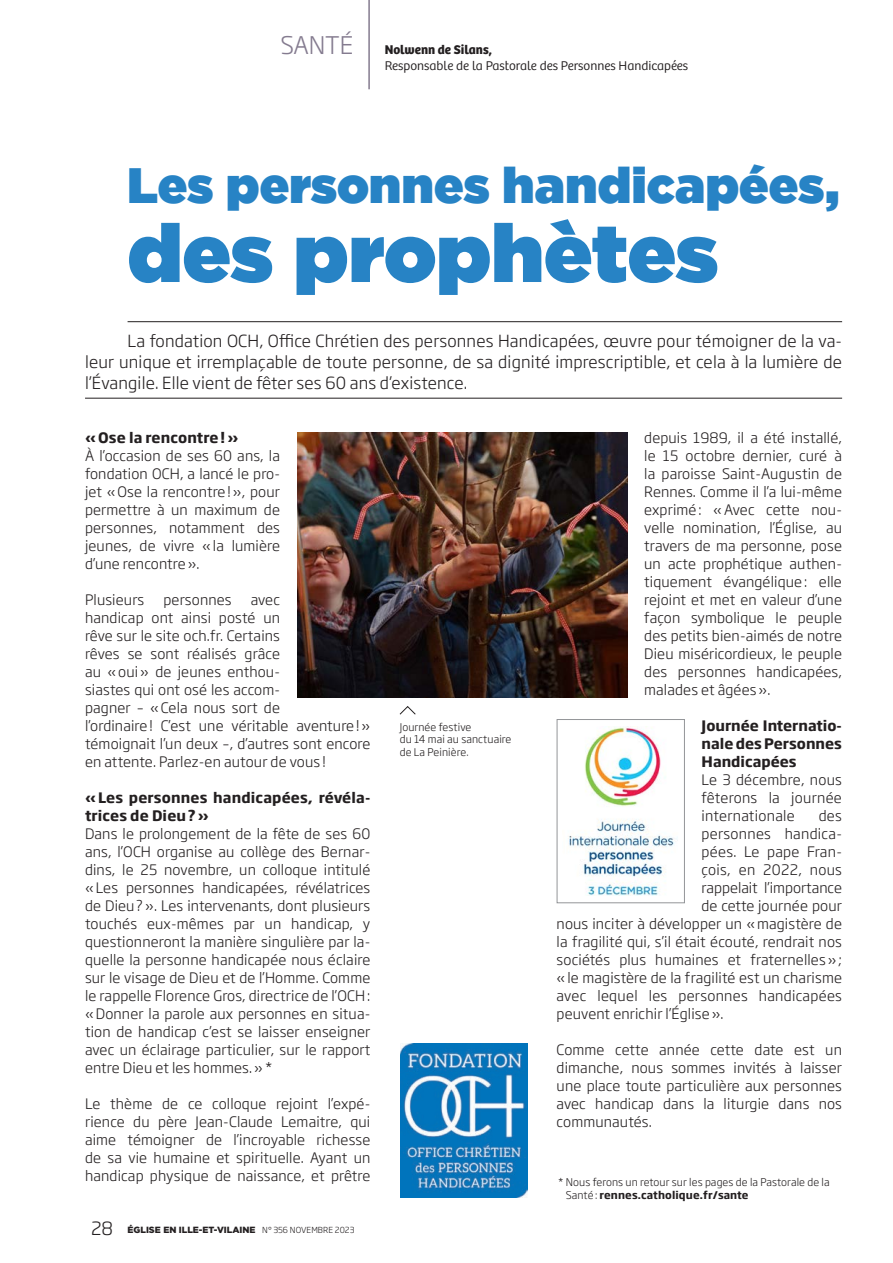
<style>
.page{position:relative;width:893px;height:1263px;background:#fff}
.page>*{position:absolute;margin:0;border:0;box-sizing:border-box;transform-origin:0 0}
.t1{font:900 81px "Gotham HTF";color:#2783c5}
.t2{font:900 49.5px "Gotham HTF";letter-spacing:.005em;color:#2783c5}
.t3{font:300 24px "Soho Gothic Pro";letter-spacing:-.005em;color:#847b8f}
.t4{font:300 16.5px/21px "Soho Gothic Pro";letter-spacing:.01em;color:#231f20;text-align:justify}
.t5{font:300 14.25px/18px "Soho Gothic Pro";letter-spacing:.01em;color:#231f20;text-align:justify}
.t6{font:700 14.25px/18px "Soho Gothic Pro";color:#231f20}
.t7{font:300 13.2px "Bree";color:#231f20}
.t8{font:700 13.2px "Bree";color:#231f20}
.t9{font:300 10.5px/12.6px "Soho Gothic Pro";letter-spacing:.01em;color:#231f20}
.t10{font:900 9px "Gotham";color:#231f20}
.s1{font-weight:700}
.s2{font-family:"Soho Gothic Pro";font-weight:300;font-size:18px}
.s3{font-family:"Soho Gothic Pro";font-weight:300;font-size:8.25px}
</style>
<div class="page">
<hr style="left:368px;top:0;width:2px;height:89px;background:#847b8f">
<img style="left:400px;top:1043px;width:127px;height:155px">
<hr style="left:128px;top:321px;width:714px;height:1px;background:#231f20">
<hr style="left:85px;top:398px;width:757px;height:1px;background:#231f20">
<img style="left:568px;top:727px;width:110px;height:168px">
<div style="left:557px;top:719px;width:128px;height:184px;border:1px solid #939598"></div>
<img style="left:297px;top:432px;width:330px;height:265px">
<svg style="left:399px;top:706px;width:17px;height:9px"></svg>
<p class="t3" style="left:280px;top:26px;width:74px">SANTÉ</p>
<p class="t8" style="left:385px;top:42px;width:109px">Nolwenn de Silans,</p>
<p class="t7" style="left:385px;top:58px;width:305px">Responsable de la Pastorale des Personnes Handicapées</p>
<p class="t2" style="left:128px;top:157px;width:713px">Les personnes handicapées,</p>
<p class="t1" style="left:128px;top:206px;width:592px">des prophètes</p>
<p class="t4" style="left:85px;top:330px;width:759px;text-indent:43px">La fondation OCH, Office Chrétien des personnes Handicapées, œuvre pour témoigner de la va&shy;leur unique et irremplaçable de toute personne, de sa dignité imprescriptible, et cela à la lumière de l’Évangile. Elle vient de fêter ses 60 ans d’existence.</p>
<p class="t5" style="left:644px;top:428px;width:199px">depuis 1989, il a été installé, le 15 octobre dernier, curé à la paroisse Saint-Augustin de Rennes. Comme il l’a lui-même exprimé : «Avec cette nou&shy;velle nomination, l’Église, au travers de ma personne, pose un acte prophétique authen&shy;tiquement évangélique : elle rejoint et met en valeur d’une façon symbolique le peuple des petits bien-aimés de notre Dieu miséricordieux, le peuple des personnes handicapées, malades et âgées».</p>
<p class="t6" style="left:702px;top:716px;width:142px;text-align:justify">Journée Internatio&shy;nale des Personnes Handicapées</p>
<p class="t5" style="left:702px;top:770px;width:142px">Le 3 décembre, nous fêterons la journée internationale</p>
<p class="t6" style="left:85px;top:428px;width:155px">«Ose la rencontre!»</p>
<p class="t5" style="left:85px;top:446px;width:196px">À l’occasion de ses 60 ans, la fondation OCH, a lancé le pro&shy;jet «Ose la rencontre !», pour permettre à un maximum de personnes, notamment des jeunes, de vivre «la lumière d’une rencontre».</p>
<p class="t5" style="left:85px;top:590px;width:61px">Plusieurs</p>
<p class="t5" style="left:163px;top:590px;width:70px">personnes</p>
<p class="t5" style="left:85px;top:590px;width:287px;text-align:left;text-indent:166px">avec<br>handicap ont ainsi posté un<br>rêve sur le site och.fr. Certains<br>rêves se sont réalisés grâce<br>au «oui» de jeunes enthou-<br>siastes qui ont osé les accom-<br>pagner – «Cela nous sort de<br>l’ordinaire ! C’est une véritable aventure !» témoignait l’un deux –, d’autres sont encore en attente. Parlez-en autour de vous !</p>
<p class="t6" style="left:85px;top:788px;width:287px">«Les personnes handicapées, révéla&shy;trices de Dieu?»</p>
<p class="t5" style="left:85px;top:824px;width:287px">Dans le prolongement de la fête de ses 60 ans, l’OCH organise au collège des Bernar&shy;dins, le 25 novembre, un colloque intitulé «Les personnes handicapées, révélatrices de Dieu?». Les intervenants, dont plusieurs touchés eux-mêmes par un handicap, y questionneront la manière singulière par la&shy;quelle la personne handicapée nous éclaire sur le visage de Dieu et de l’Homme. Comme le rappelle Florence Gros, directrice de l’OCH : «Donner la parole aux personnes en situa&shy;tion de handicap c’est se laisser enseigner avec un éclairage particulier, sur le rapport entre Dieu et les hommes.»*</p>
<p class="t5" style="left:85px;top:1094px;width:287px">Le thème de ce colloque rejoint l’expé&shy;rience du père Jean-Claude Lemaitre, qui aime témoigner de l’incroyable richesse de sa vie humaine et spirituelle. Ayant un handicap physique de naissance, et prêtre</p>
<p class="t9" style="left:400px;top:720px;width:73px">Journée festive</p>
<p class="t9" style="left:400px;top:733px;width:113px">du 14 mai au sanctuaire</p>
<p class="t9" style="left:400px;top:745px;width:70px">de La Peinière.</p>
<p class="t5" style="left:819px;top:806px;width:25px">des</p>
<p class="t5" style="left:702px;top:824px;width:142px">personnes handica-</p>
<p class="t5" style="left:702px;top:842px;width:142px">pées. Le pape Fran-</p>
<p class="t5" style="left:702px;top:860px;width:142px">çois, en 2022, nous</p>
<p class="t5" style="left:702px;top:878px;width:142px">rappelait l’importance</p>
<p class="t5" style="left:702px;top:896px;width:142px">de cette journée pour</p>
<p class="t5" style="left:557px;top:914px;width:287px">nous inciter à développer un « magistère de</p>
<p class="t5" style="left:557px;top:932px;width:287px">la fragilité qui, s’il était écouté, rendrait nos</p>
<p class="t5" style="left:557px;top:950px;width:287px">sociétés plus humaines et fraternelles»;</p>
<p class="t5" style="left:557px;top:968px;width:287px">«le magistère de la fragilité est un charisme</p>
<p class="t5" style="left:557px;top:986px;width:287px">avec lequel les personnes handicapées</p>
<p class="t5" style="left:557px;top:1004px;width:169px">peuvent enrichir l’Église».</p>
<p class="t5" style="left:557px;top:1040px;width:287px">Comme cette année cette date est un dimanche, nous sommes invités à laisser une place toute particulière aux personnes avec handicap dans la liturgie dans nos communautés.</p>
<p class="t9" style="left:566px;top:1175px;width:265px;text-indent:-8px">* Nous ferons un retour sur les pages de la Pastorale de la<br>Santé : <span class="s1">rennes.catholique.fr/sante</span></p>
<p class="t10" style="left:91px;top:1225px;width:265px"><span class="s2">28</span> ÉGLISE EN ILLE-ET-VILAINE <span class="s3">N° 356 NOVEMBRE 2023</span></p>
</div>
